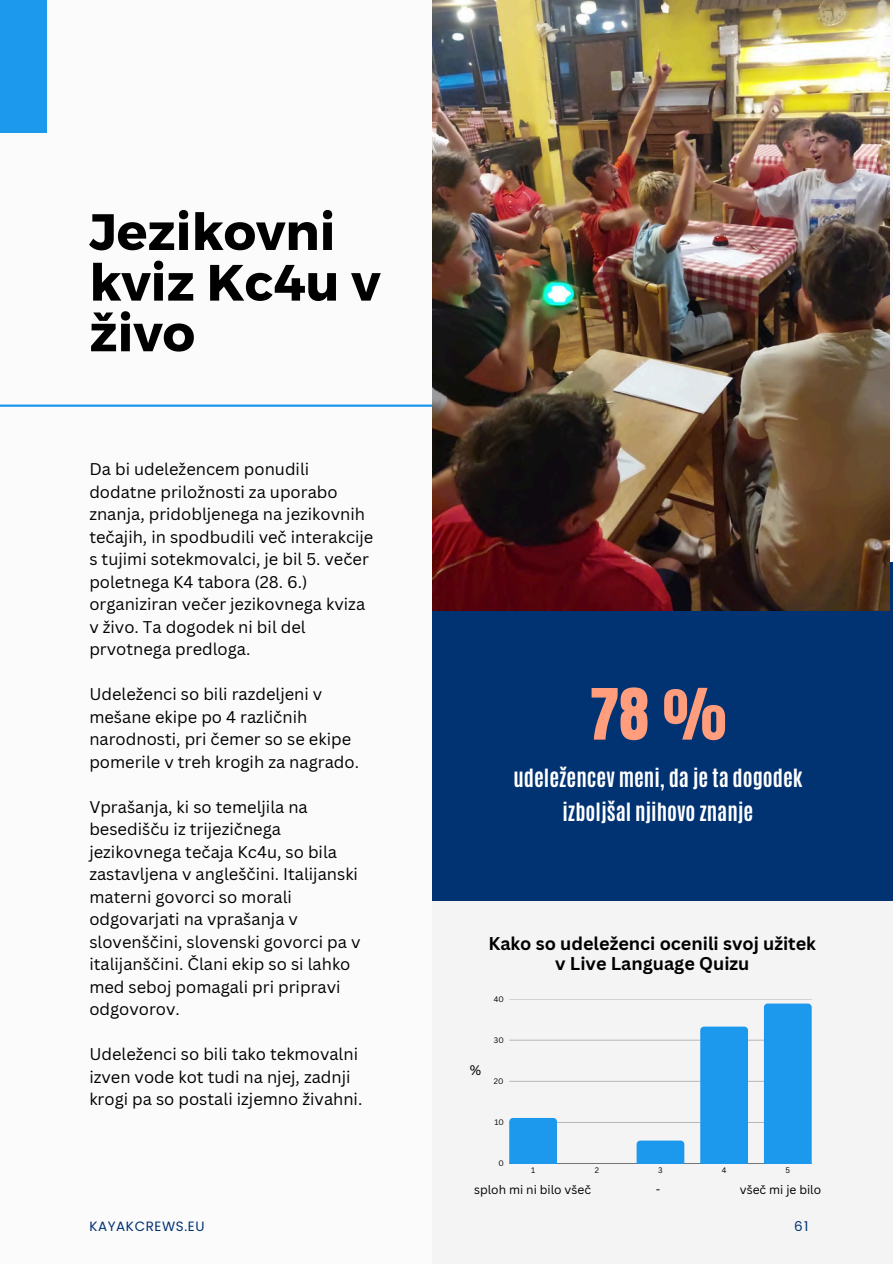
<style>
.page{position:relative;width:893px;height:1264px;background:#fff}
.page>*{position:absolute;margin:0;border:0;box-sizing:border-box;transform-origin:0 0}
.t1{font:60px "Anton";color:#ff9d7d}
.t2{font:700 51px/50.7px "Montserrat";color:#000}
.t3{font:700 21px/33.8px "Antonio";color:#fff;text-align:center}
.t4{font:700 18px/20.2px "Canva Sans";color:#000;text-align:center}
.t5{font:16.5px/22.5px "Canva Sans";color:#000}
.t6{font:13.5px "Poppins";letter-spacing:.045em;color:#013272}
.t7{font:13.5px "Canva Sans";color:#000}
.t8{font:12px "Canva Sans";color:#000}
.t9{font:7.8px "Canva Sans";color:#000}
</style>
<div class="page">
<div style="left:0;top:0;width:892px;height:1263px;background:#fbfbfb"></div>
<div style="left:432px;top:562px;width:460px;height:693px;background:#013272"></div>
<div style="left:0;top:0;width:47px;height:132px;background:#1c98ed"></div>
<div style="left:432px;top:901px;width:460px;height:362px;background:#f4f4f4"></div>
<img style="left:432px;top:0;width:457px;height:610px">
<hr style="left:509px;top:1163px;width:302px;height:1px;background:#000;opacity:.6">
<hr style="left:509px;top:1122px;width:302px;height:1px;background:#b7b7b7">
<hr style="left:509px;top:1081px;width:302px;height:1px;background:#c1c1c1">
<hr style="left:509px;top:1039px;width:302px;height:1px;background:#e0e0e0">
<hr style="left:509px;top:999px;width:302px;height:1px;background:#d3d3d3">
<div style="left:509px;top:1118px;width:48px;height:45px;background:#1c98ed"></div>
<svg style="left:636px;top:1140px;width:48px;height:23px"></svg>
<div style="left:700px;top:1026px;width:48px;height:137px;background:#1c98ed"></div>
<div style="left:763px;top:1003px;width:48px;height:160px;background:#1c98ed"></div>
<hr style="left:0;top:404px;width:432px;height:3px;background:#1c98ed">
<h2 class="t2" style="left:89px;top:204px;width:292px">Jezikovni kviz Kc4u v živo</h2>
<p class="t5" style="left:89px;top:457px;width:285px">Da bi udeležencem ponudili dodatne priložnosti za uporabo znanja, pridobljenega na jezikovnih tečajih, in spodbudili več interakcije s tujimi sotekmovalci, je bil 5. večer poletnega K4 tabora (28. 6.) organiziran večer jezikovnega kviza v živo. Ta dogodek ni bil del prvotnega predloga.</p>
<h5 class="t5" style="left:89px;top:682px;width:271px">Udeleženci so bili razdeljeni v mešane ekipe po 4 različnih narodnosti, pri čemer so se ekipe pomerile v treh krogih za nagrado.</h5>
<h5 class="t5" style="left:89px;top:795px;width:272px">Vprašanja, ki so temeljila na besedišču iz trijezičnega jezikovnega tečaja Kc4u, so bila zastavljena v angleščini. Italijanski materni govorci so morali odgovarjati na vprašanja v slovenščini, slovenski govorci pa v italijanščini. Člani ekip so si lahko med seboj pomagali pri pripravi odgovorov.</h5>
<h5 class="t5" style="left:89px;top:1042px;width:274px">Udeleženci so bili tako tekmovalni izven vode kot tudi na njej, zadnji krogi pa so postali izjemno živahni.</h5>
<h5 class="t1" style="left:589px;top:671px;width:138px">78 %</h5>
<h6 class="t3" style="left:513px;top:761px;width:290px">udeležencev meni, da je ta dogodek izboljšal njihovo znanje</h6>
<p class="t4" style="left:488px;top:932px;width:329px">Kako so udeleženci ocenili svoj užitek v Live Language Quizu</p>
<p class="t9" style="left:493px;top:993px;width:12px">40</p>
<h3 class="t7" style="left:469px;top:1060px;width:13px">%</h3>
<p class="t9" style="left:494px;top:1034px;width:11px">30</p>
<p class="t9" style="left:494px;top:1075px;width:11px">20</p>
<p class="t9" style="left:494px;top:1116px;width:11px">10</p>
<p class="t9" style="left:498px;top:1158px;width:7px">0</p>
<p class="t9" style="left:531px;top:1165px;width:6px">1</p>
<p class="t9" style="left:594px;top:1165px;width:6px">2</p>
<p class="t9" style="left:658px;top:1165px;width:6px">3</p>
<p class="t9" style="left:722px;top:1165px;width:6px">4</p>
<p class="t9" style="left:785px;top:1165px;width:6px">5</p>
<h1 class="t8" style="left:474px;top:1180px;width:118px">sploh mi ni bilo všeč</h1>
<h1 class="t8" style="left:655px;top:1180px;width:6px">-</h1>
<h1 class="t8" style="left:739px;top:1180px;width:83px">všeč mi je bilo</h1>
<h4 class="t6" style="left:89px;top:1217px;width:117px">KAYAKCREWS.EU</h4>
<p class="t6" style="left:794px;top:1217px;width:16px">61</p>
</div>
